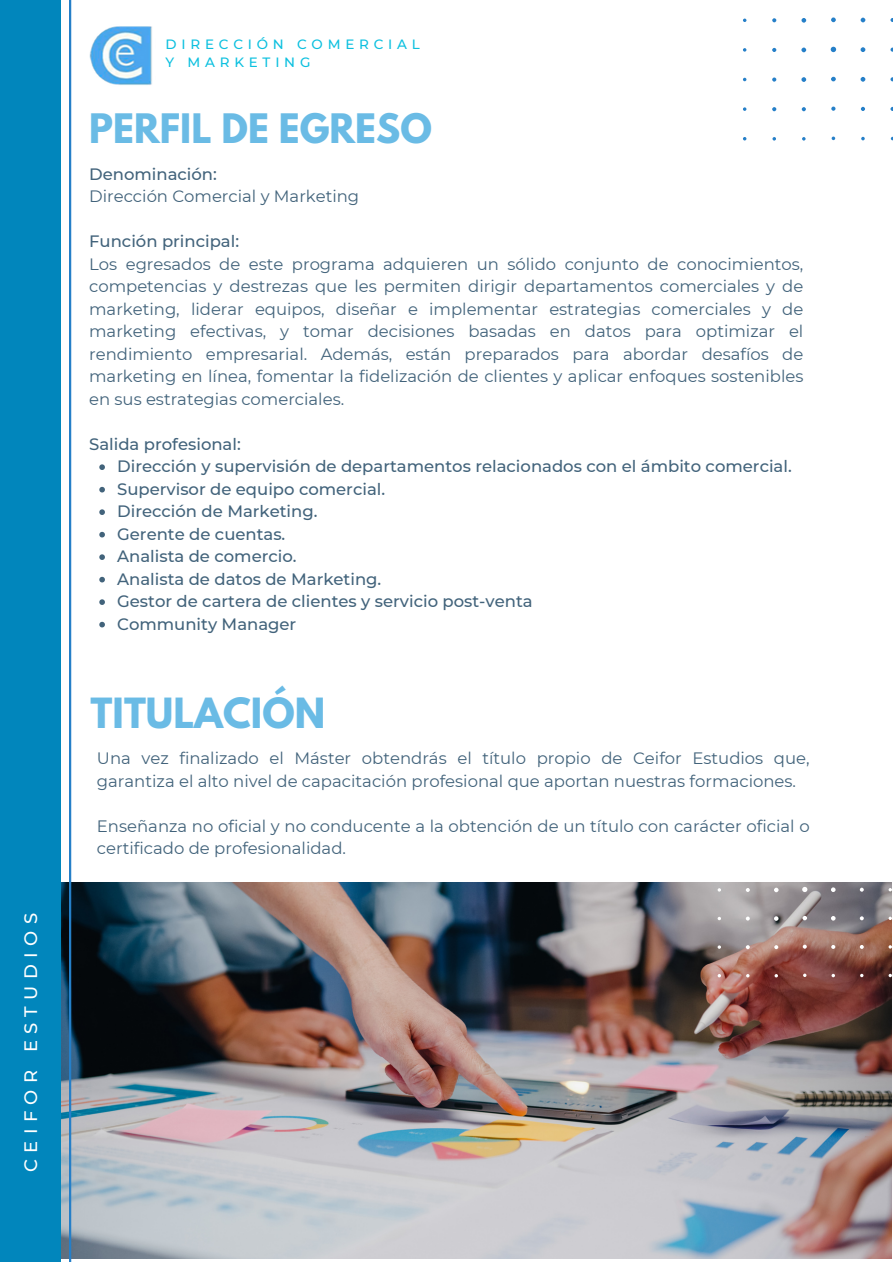
<style>
.page{position:relative;width:893px;height:1264px;background:#fff}
.page>*{position:absolute;margin:0;border:0;box-sizing:border-box;transform-origin:0 0}
.t1{font:700 36.9px "League Spartan";color:#6abbe5}
.t2{font:700 36px "League Spartan";color:#6abbe5}
.t3{font:500 18px "Montserrat";letter-spacing:.355em;color:#fff}
.t4{font:16.5px/22.5px "Montserrat";color:#42637b}
.t5{font:500 16.5px "Montserrat";color:#42637b}
.t6{font:500 13.5px/18px "Montserrat";letter-spacing:.355em;color:#0cc0df}
</style>
<div class="page">
<img style="left:61px;top:882px;width:830px;height:376px">
<hr style="left:69px;top:0;width:2px;height:1262px;background:#257fc8">
<div style="left:0;top:0;width:61px;height:1262px;background:#0186bc"></div>
<img style="left:89px;top:26px;width:63px;height:59px">
<svg style="left:743px;top:17px;width:149px;height:124px"></svg>
<svg style="left:717px;top:882px;width:174px;height:95px;background:#967b78"></svg>
<svg style="left:99px;top:464px;width:6px;height:6px"></svg>
<svg style="left:99px;top:487px;width:6px;height:5px"></svg>
<svg style="left:99px;top:509px;width:6px;height:6px"></svg>
<svg style="left:99px;top:532px;width:6px;height:5px"></svg>
<svg style="left:99px;top:554px;width:6px;height:6px"></svg>
<svg style="left:99px;top:577px;width:6px;height:5px"></svg>
<svg style="left:99px;top:599px;width:6px;height:6px"></svg>
<svg style="left:99px;top:622px;width:6px;height:5px"></svg>
<p class="t3" style="left:20px;top:1172px;width:260px;rotate:-90deg">CEIFOR ESTUDIOS</p>
<p class="t6" style="left:166px;top:36px;width:256px">DIRECCIÓN COMERCIAL<br>Y MARKETING</p>
<p class="t2" style="left:89px;top:111px;width:344px">PERFIL DE EGRESO</p>
<p class="t5" style="left:89px;top:164px;width:129px">Denominación:</p>
<p class="t4" style="left:89px;top:185px;width:271px">Dirección Comercial y Marketing</p>
<p class="t5" style="left:89px;top:231px;width:151px">Función principal:</p>
<p class="t4" style="left:89px;top:253px;width:715px;text-align:justify">Los egresados de este programa adquieren un sólido conjunto de conocimientos, competencias y destrezas que les permiten dirigir departamentos comerciales y de marketing, liderar equipos, diseñar e implementar estrategias comerciales y de marketing efectivas, y tomar decisiones basadas en datos para optimizar el rendimiento empresarial. Además, están preparados para abordar desafíos de marketing en línea, fomentar la fidelización de clientes y aplicar enfoques sostenibles en sus estrategias comerciales.</p>
<p class="t5" style="left:89px;top:434px;width:153px">Salida profesional:</p>
<p class="t5" style="left:117px;top:456px;width:676px">Dirección y supervisión de departamentos relacionados con el ámbito comercial.</p>
<p class="t5" style="left:117px;top:479px;width:269px">Supervisor de equipo comercial.</p>
<p class="t5" style="left:117px;top:501px;width:202px">Dirección de Marketing.</p>
<p class="t5" style="left:117px;top:523px;width:170px">Gerente de cuentas.</p>
<p class="t5" style="left:117px;top:546px;width:181px">Analista de comercio.</p>
<p class="t5" style="left:117px;top:568px;width:265px">Analista de datos de Marketing.</p>
<p class="t5" style="left:117px;top:591px;width:417px">Gestor de cartera de clientes y servicio post-venta</p>
<p class="t5" style="left:117px;top:613px;width:181px">Community Manager</p>
<p class="t1" style="left:91px;top:694px;width:236px">TITULACIÓN</p>
<p class="t4" style="left:97px;top:747px;width:714px">Una vez finalizado el Máster obtendrás el título propio de Ceifor Estudios que, garantiza el alto nivel de capacitación profesional que aportan nuestras formaciones.</p>
<p class="t4" style="left:97px;top:814px;width:714px">Enseñanza no oficial y no conducente a la obtención de un título con carácter oficial o certificado de profesionalidad.</p>
</div>
